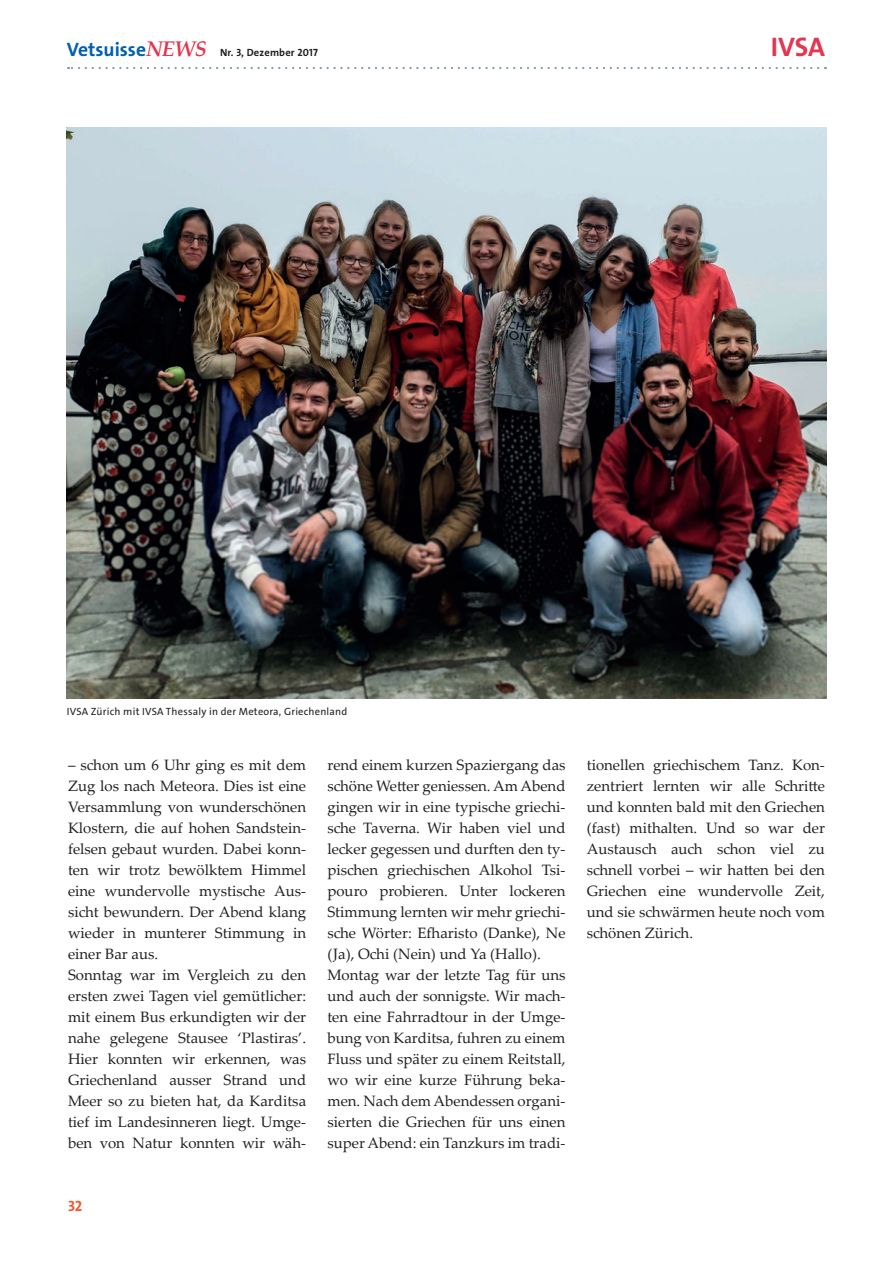
<style>
.page{position:relative;width:893px;height:1263px;background:#fff}
.page>*{position:absolute;margin:0;border:0;box-sizing:border-box;transform-origin:0 0}
.t1{font:27px "The Sans LP7 Bld";color:#e33650}
.t2{font:15px/21px "Palatino Linotype";color:#231f20}
.t3{font:15px "The Sans LP7 Bld";color:#f1592f}
.t4{font:10.5px "The Sans LP5 Plain";letter-spacing:.02em;color:#231f20}
.t5{font:10.5px "The Sans LP7 Bld";letter-spacing:.02em;color:#231f20}
.s1{font-size:19.5px;color:#0160ae}
.s2{font-family:"Palatino Linotype";font-weight:700;font-style:italic;font-size:21.15px;color:#e33650}
</style>
<div class="page">
<svg style="left:68px;top:67px;width:750px;height:2px"></svg>
<img style="left:67px;top:128px;width:759px;height:570px">
<p class="t5" style="left:67px;top:46px;width:252px"><span class="s1">Vetsuisse</span><span class="s2">NEWS</span> Nr. 3, Dezember 2017</p>
<h1 class="t1" style="left:771px;top:30px;width:56px">IVSA</h1>
<p class="t4" style="left:67px;top:704px;width:282px">IVSA Zürich mit IVSA Thessaly in der Meteora, Griechenland</p>
<p class="t2" style="left:68px;top:754px;width:240px">– schon um 6 Uhr ging es mit dem<br>Zug los nach Meteora. Dies ist eine<br>Versammlung von wunderschönen<br>Klostern, die auf hohen Sandstein&shy;felsen gebaut wurden. Dabei konn&shy;ten wir trotz bewölktem Himmel eine wundervolle mystische Aus&shy;sicht bewundern. Der Abend klang wieder in munterer Stimmung in einer Bar aus.<br>Sonntag war im Vergleich zu den ersten zwei Tagen viel gemütlicher: mit einem Bus erkundigten wir der nahe gelegene Stausee ‘Plastiras’.<br>Hier konnten wir erkennen, was<br>Griechenland ausser Strand und<br>Meer so zu bieten hat, da Karditsa tief im Landesinneren liegt. Umge&shy;ben von Natur konnten wir wäh-</p>
<p class="t2" style="left:327px;top:754px;width:240px">rend einem kurzen Spaziergang das schöne Wetter geniessen. Am Abend gingen wir in eine typische griechi&shy;sche Taverna. Wir haben viel und lecker gegessen und durften den ty&shy;pischen griechischen Alkohol Tsi&shy;pouro probieren. Unter lockeren Stimmung lernten wir mehr griechi&shy;sche Wörter: Efharisto (Danke), Ne (Ja), Ochi (Nein) und Ya (Hallo).<br>Montag war der letzte Tag für uns und auch der sonnigste. Wir mach&shy;ten eine Fahrradtour in der Umge&shy;bung von Karditsa, fuhren zu einem Fluss und später zu einem Reitstall, wo wir eine kurze Führung beka&shy;men. Nach dem Abendessen organi&shy;sierten die Griechen für uns einen super Abend: ein Tanzkurs im tradi-</p>
<p class="t2" style="left:587px;top:754px;width:240px;text-align:justify">tionellen griechischem Tanz. Kon&shy;zentriert lernten wir alle Schritte und konnten bald mit den Griechen (fast) mithalten. Und so war der Austausch auch schon viel zu schnell vorbei – wir hatten bei den Griechen eine wundervolle Zeit, und sie schwärmen heute noch vom schönen Zürich.</p>
<p class="t3" style="left:68px;top:1197px;width:16px">32</p>
</div>
